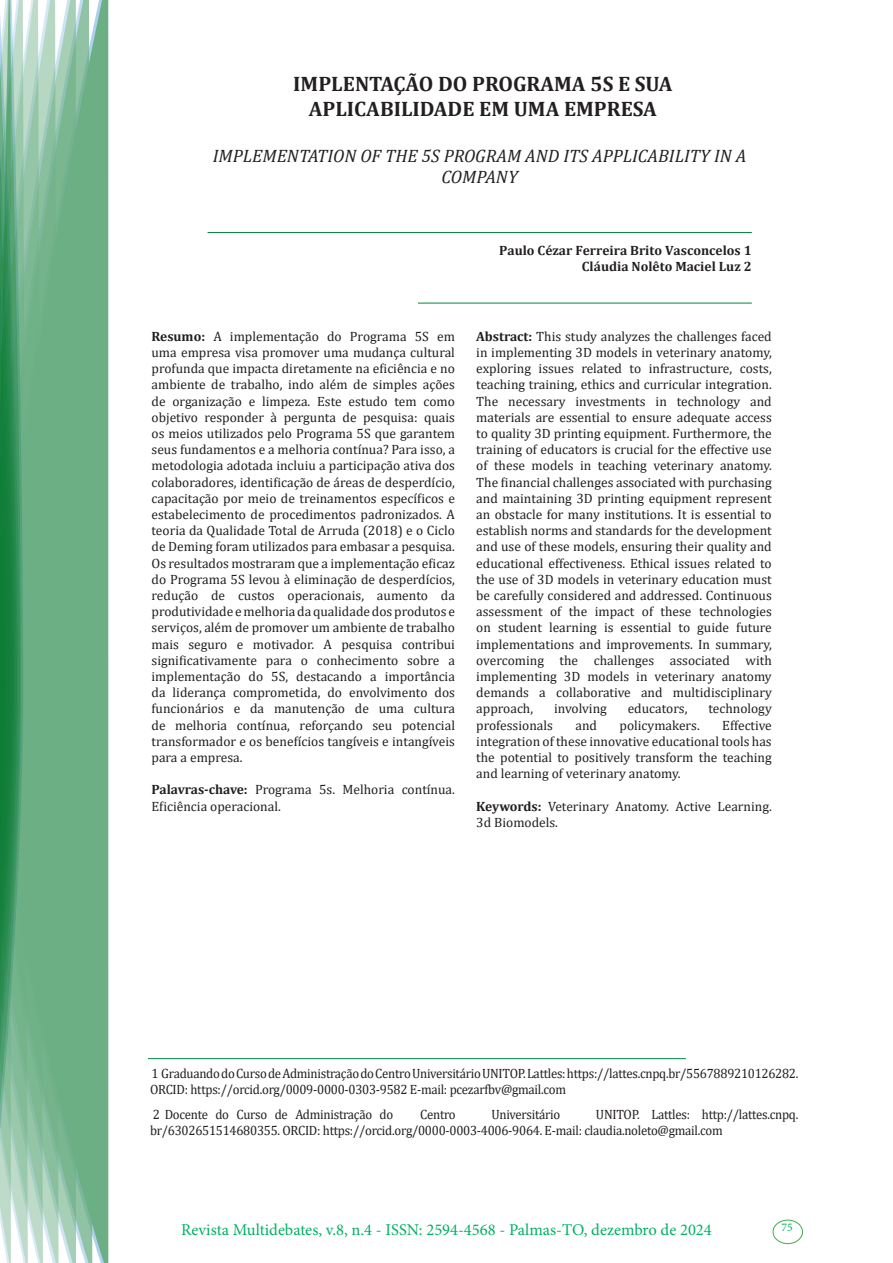
<style>
.page{position:relative;width:893px;height:1263px;background:#fff}
.page>*{position:absolute;margin:0;border:0;box-sizing:border-box;transform-origin:0 0}
.t1{font:700 21px/25.2px "Cambria";color:#231f20;text-align:center}
.t2{font:italic 18px/21.6px "Cambria";color:#231f20;text-align:center}
.t3{font:16.5px "Minion Pro";color:#00b064}
.Currículo{font:13.5px/16.2px "Cambria";letter-spacing:-.02em;color:#231f20;text-align:justify}
.Currículo-2{font:13.5px/16.2px "Cambria";letter-spacing:-.02em;color:#231f20;scale:.95 1}
.Currículo-3{font:13.5px/16.2px "Cambria";color:#231f20}
.Autores{font:700 13.5px "Cambria";color:#231f20}
.t4{font:11.7px "Minion Pro";color:#00b064}
.s1{font-weight:700}
</style>
<div class="page">
<div style="left:95px;top:0;width:14px;height:1263px;background:#6caf84"></div>
<svg style="left:79px;top:0;width:16px;height:1263px;background:#71b289"></svg>
<svg style="left:62px;top:0;width:17px;height:1263px;background:#75b48c"></svg>
<svg style="left:45px;top:0;width:17px;height:1263px;background:#7cb792"></svg>
<svg style="left:30px;top:0;width:15px;height:1263px;background:#80ba96"></svg>
<svg style="left:0;top:0;width:30px;height:1263px;background:#61a97f"></svg>
<div style="left:772px;top:1219px;width:31px;height:25px;border:1px solid #40ae49;border-radius:50%"></div>
<hr style="left:148px;top:1058px;width:538px;height:1px;background:#008540">
<hr style="left:208px;top:232px;width:544px;height:1px;background:#008540">
<hr style="left:418px;top:303px;width:334px;height:1px;background:#008540">
<p class="t1" style="left:293px;top:70px;width:381px">IMPLENTAÇÃO DO PROGRAMA 5S E SUA<br>APLICABILIDADE EM UMA EMPRESA</p>
<p class="t2" style="left:213px;top:144px;width:535px">IMPLEMENTATION OF THE 5S PROGRAM AND ITS APPLICABILITY IN A<br>COMPANY</p>
<p class="Autores" style="left:499px;top:241px;width:254px">Paulo Cézar Ferreira Brito Vasconcelos 1</p>
<p class="Autores" style="left:582px;top:257px;width:171px">Cláudia Nolêto Maciel Luz 2</p>
<p class="Currículo" style="left:152px;top:328px;width:305px"><span class="s1">Resumo:</span> A implementação do Programa 5S em uma empresa visa promover uma mudança cultural profunda que impacta diretamente na eficiência e no ambiente de trabalho, indo além de simples ações de organização e limpeza. Este estudo tem como objetivo responder à pergunta de pesquisa: quais os meios utilizados pelo Programa 5S que garantem seus fundamentos e a melhoria contínua? Para isso, a metodologia adotada incluiu a participação ativa dos colaboradores, identificação de áreas de desperdício, capacitação por meio de treinamentos específicos e estabelecimento de procedimentos padronizados. A teoria da Qualidade Total de Arruda (2018) e o Ciclo de Deming foram utilizados para embasar a pesquisa.<br>Os resultados mostraram que a implementação eficaz do Programa 5S levou à eliminação de desperdícios, redução de custos operacionais, aumento da produtividade e melhoria da qualidade dos produtos e serviços, além de promover um ambiente de trabalho mais seguro e motivador. A pesquisa contribui significativamente para o conhecimento sobre a implementação do 5S, destacando a importância da liderança comprometida, do envolvimento dos funcionários e da manutenção de uma cultura de melhoria contínua, reforçando seu potencial transformador e os benefícios tangíveis e intangíveis para a empresa.</p>
<p class="Currículo-3" style="left:152px;top:782px;width:305px"><span class="s1">Palavras-chave:</span> Programa 5s. Melhoria contínua.<br>Eficiência operacional.</p>
<p class="Currículo" style="left:476px;top:328px;width:297px"><span class="s1">Abstract:</span> This study analyzes the challenges faced in implementing 3D models in veterinary anatomy, exploring issues related to infrastructure, costs, teaching training, ethics and curricular integration.<br>The necessary investments in technology and materials are essential to ensure adequate access to quality 3D printing equipment. Furthermore, the training of educators is crucial for the effective use of these models in teaching veterinary anatomy.<br>The financial challenges associated with purchasing and maintaining 3D printing equipment represent an obstacle for many institutions. It is essential to establish norms and standards for the development and use of these models, ensuring their quality and educational effectiveness. Ethical issues related to the use of 3D models in veterinary education must be carefully considered and addressed. Continuous assessment of the impact of these technologies on student learning is essential to guide future implementations and improvements. In summary, overcoming the challenges associated with implementing 3D models in veterinary anatomy demands a collaborative and multidisciplinary approach,</p>
<p class="Currículo-3" style="left:554px;top:701px;width:54px">involving</p>
<p class="Currículo-3" style="left:628px;top:701px;width:61px">educators,</p>
<p class="Currículo-3" style="left:708px;top:701px;width:65px">technology</p>
<p class="Currículo" style="left:476px;top:717px;width:297px;text-indent:246px">Effective integration of these innovative educational tools has the potential to positively transform the teaching and learning of veterinary anatomy.</p>
<p class="Currículo-3" style="left:476px;top:798px;width:297px"><span class="s1">Keywords:</span> Veterinary Anatomy. Active Learning.<br>3d Biomodels.</p>
<p class="Currículo-3" style="left:476px;top:717px;width:78px">professionals</p>
<p class="Currículo" style="left:575px;top:717px;width:23px">and</p>
<p class="Currículo-3" style="left:619px;top:717px;width:82px">policymakers.</p>
<p class="Currículo-2" style="left:150px;top:1065px;width:684px">1 Graduando do Curso de Administração do Centro Universitário UNITOP. Lattles: https://lattes.cnpq.br/5567889210126282.<br>ORCID: https://orcid.org/0009-0000-0303-9582 E-mail: pcezarfbv@gmail.com</p>
<p class="Currículo-2" style="left:153px;top:1106px;width:255px">2 Docente do Curso de Administração do</p>
<p class="Currículo-2" style="left:420px;top:1106px;width:39px">Centro</p>
<p class="Currículo-2" style="left:491px;top:1106px;width:74px">Universitário</p>
<p class="Currículo-2" style="left:150px;top:1106px;width:684px;text-indent:446px">UNITOP. Lattles: http://lattes.cnpq. br/6302651514680355. ORCID: https://orcid.org/0000-0003-4006-9064. E-mail: claudia.noleto@gmail.com</p>
<p class="t3" style="left:181px;top:1218px;width:532px">Revista Multidebates, v.8, n.4 - ISSN: 2594-4568 - Palmas-TO, dezembro de 2024</p>
<p class="t4" style="left:781px;top:1219px;width:13px">75</p>
</div>
